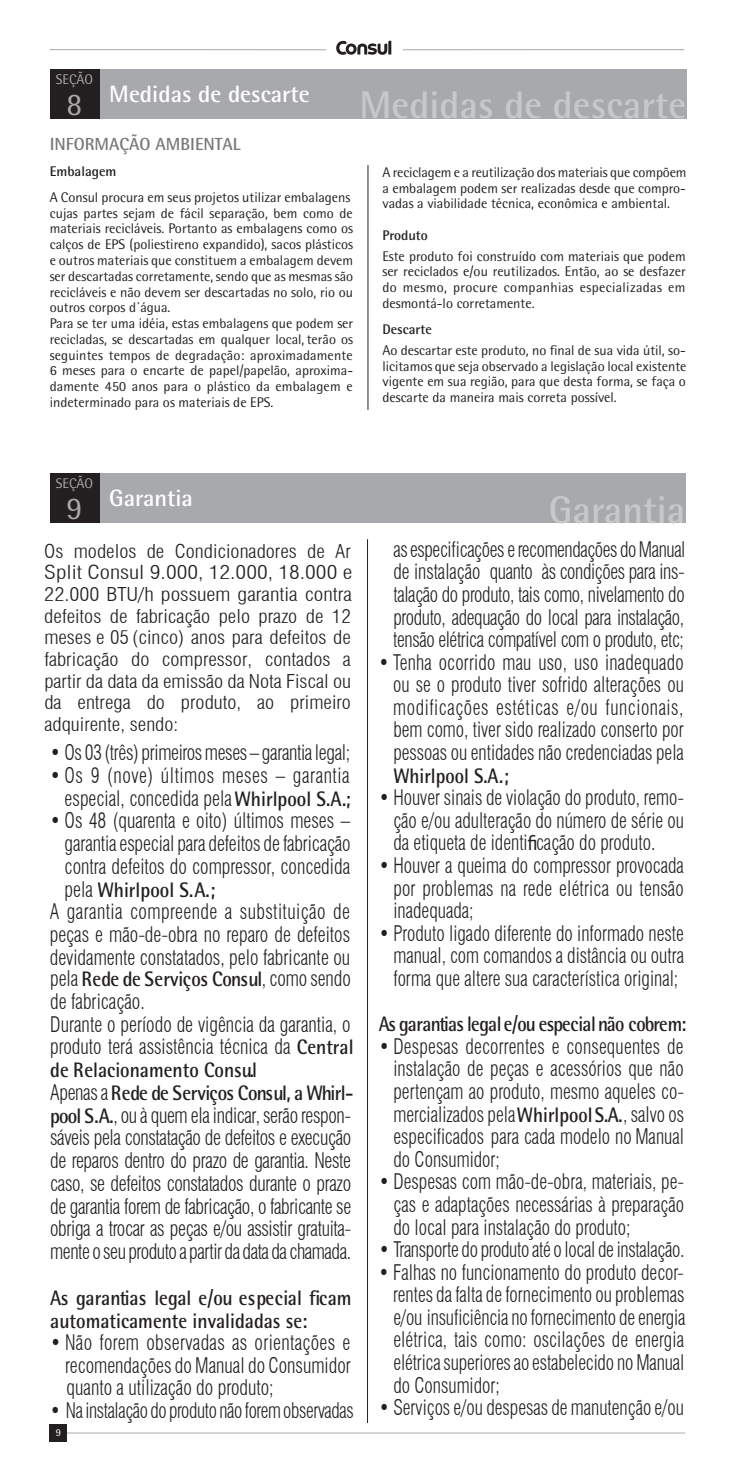
<style>
.page{position:relative;width:735px;height:1474px;background:#fff}
.page>*{position:absolute;margin:0;border:0;box-sizing:border-box;transform-origin:0 0}
.t1{font:700 38.5px "Rotis Semi Sans";color:#c7c8ca}
.t2{font:31.5px "Rotis Semi Sans";color:#a8a9ad}
.t3{font:700 23.62px "Rotis Semi Sans";color:#fff}
.t4{font:300 condensed 21px/22.6px "Swiss 721 BT";color:#231f20;text-align:justify;scale:.88 1}
.t5{font:300 condensed 21px/22.8px "Swiss 721 BT";color:#231f20;text-align:justify;scale:.9 1}
.t6{font:700 21px/22.8px "Rotis Semi Sans";color:#231f20;scale:.9 1}
.t7{font:300 condensed 21px "Swiss 721 BT";letter-spacing:-.02em;color:#231f20;scale:.9 1}
.t8{font:300 condensed 21px/22.8px "Swiss 721 BT";letter-spacing:.025em;color:#231f20;text-align:right;scale:.9 1}
.t9{font:700 21px "Rotis Semi Sans";letter-spacing:-.04em;color:#231f20;scale:.88 1}
.t10{font:700 21px "Rotis Semi Sans";color:#231f20;scale:.88 1}
.t11{font:300 condensed 18.9px "Swiss 721 BT";color:#231f20;scale:1.22 1}
.t12{font:300 condensed 18.72px/21.5px "Swiss 721 BT";color:#231f20;text-align:justify;scale:1.15 1}
.t13{font:300 condensed 18.72px "Swiss 721 BT";color:#231f20;scale:1.09 1}
.t14{font:700 17.5px "Rotis Semi Sans";color:#76787b}
.t15{font:14px/15.8px "Rotis Semi Sans";color:#231f20;text-align:justify}
.t16{font:700 14px "Rotis Semi Sans";color:#231f20}
.t17{font:14px "Rotis Semi Sans";color:#a8a9ad}
.t18{font:10.5px "Rotis Semi Sans";color:#fff}
.s1{font-family:"Rotis Semi Sans";font-weight:700;font-stretch:normal}
.s2{font-family:"Swiss 721 BT";font-weight:300;font-stretch:condensed}
.s3{font-family:"Myriad Pro";font-weight:400;font-stretch:normal}
</style>
<div class="page">
<hr style="left:66px;top:1432px;width:619px;height:1px;background:#a8a9ad">
<div style="left:50px;top:1424px;width:17px;height:17px;background:#231f20"></div>
<hr style="left:50px;top:49px;width:276px;height:1px;background:#a8a9ad">
<hr style="left:402px;top:49px;width:281px;height:1px;background:#a8a9ad">
<svg style="left:336px;top:41px;width:55px;height:14px"></svg>
<div style="left:99px;top:473px;width:586px;height:50px;background:#a8a9ad"></div>
<div style="left:50px;top:473px;width:49px;height:50px;background:#231f20"></div>
<hr style="left:367px;top:539px;width:1px;height:883px;background:#231f20">
<div style="left:99px;top:69px;width:587px;height:50px;background:#a8a9ad"></div>
<div style="left:50px;top:69px;width:49px;height:50px;background:#231f20"></div>
<hr style="left:367px;top:165px;width:1px;height:245px;background:#231f20">
<p class="t17" style="left:56px;top:71px;width:39px">SEÇÃO</p>
<h2 class="t2" style="left:67px;top:86px;width:17px">8</h2>
<p class="t3" style="left:109px;top:79px;width:202px">Medidas de descarte</p>
<p class="t14" style="left:50px;top:133px;width:192px">INFORMAÇÃO AMBIENTAL</p>
<p class="t16" style="left:50px;top:163px;width:68px">Embalagem</p>
<p class="t15" style="left:50px;top:189px;width:305px;text-align:left">A Consul procura em seus projetos utilizar embalagens cujas partes sejam de fácil separação, bem como de materiais recicláveis. Portanto as embalagens como os calços de EPS (poliestireno expandido), sacos plásticos e outros materiais que constituem a embalagem devem ser descartadas corretamente, sendo que as mesmas são recicláveis e não devem ser descartadas no solo, rio ou outros corpos d´água.<br>Para se ter uma idéia, estas embalagens que podem ser recicladas, se descartadas em qualquer local, terão os seguintes tempos de degradação: aproximadamente 6 meses para o encarte de papel/papelão, aproxima&shy;damente 450 anos para o plástico da embalagem e indeterminado para os materiais de EPS.</p>
<h1 class="t1" style="left:359px;top:81px;width:328px">Medidas de descarte</h1>
<p class="t15" style="left:382px;top:164px;width:305px">A reciclagem e a reutilização dos materiais que compõem a embalagem podem ser realizadas desde que compro&shy;vadas a viabilidade técnica, econômica e ambiental.</p>
<p class="t16" style="left:382px;top:226px;width:47px">Produto</p>
<p class="t15" style="left:382px;top:248px;width:305px">Este produto foi construído com materiais que podem ser reciclados e/ou reutilizados. Então, ao se desfazer do mesmo, procure companhias especializadas em desmontá-lo corretamente.</p>
<p class="t16" style="left:382px;top:321px;width:51px">Descarte</p>
<p class="t15" style="left:382px;top:342px;width:305px">Ao descartar este produto, no final de sua vida útil, so&shy;licitamos que seja observado a legislação local existente vigente em sua região, para que desta forma, se faça o descarte da maneira mais correta possível.</p>
<p class="t17" style="left:56px;top:475px;width:39px">SEÇÃO</p>
<h2 class="t2" style="left:67px;top:490px;width:17px">9</h2>
<p class="t3" style="left:109px;top:483px;width:85px">Garantia</p>
<p class="t13" style="left:44px;top:540px;width:283px">Os modelos de Condicionadores de Ar</p>
<p class="t12" style="left:44px;top:583px;width:269px">22.000 BTU/h possuem garantia contra defeitos de fabricação pelo prazo de 12 meses e 05 (cinco) anos para defeitos de fabricação do compressor, contados a partir da data da emissão da Nota Fiscal ou da entrega do produto, ao primeiro adquirente, sendo:</p>
<p class="t11" style="left:44px;top:561px;width:254px">Split Consul 9.000, 12.000, 18.000 e</p>
<p class="t7" style="left:50px;top:739px;width:335px">• Os 03 (três) primeirosmeses – garantia legal;</p>
<p class="t8" style="left:50px;top:763px;width:335px">• Os 9 (nove) últimos meses – garantia especial, concedida pela <span class="s1">Whirlpool S.A.;</span></p>
<p class="t5" style="left:65px;top:809px;width:319px;text-indent:-15px">• Os 48 (quarenta e oito) últimos meses – garantia especial para defeitos de fabricação contra defeitos do compressor, concedida</p>
<p class="t6" style="left:65px;top:877px;width:169px"><span class="s2">pela</span> Whirlpool S.A.;</p>
<p class="t5" style="left:50px;top:900px;width:335px">A garantia compreende a substituição de peças e mão-de-obra no reparo de defeitos devidamente constatados, pelo fabricante ou</p>
<p class="t6" style="left:50px;top:967px;width:335px"><span class="s2">pela</span> Rede de Serviços Consul<span class="s2">, como sendo</span></p>
<p class="t5" style="left:50px;top:989px;width:338px;text-align:left">de fabricação.<br>Durante o período de vigência da garantia, o produto terá assistência técnica da <span class="s1">Central</span></p>
<p class="t6" style="left:50px;top:1058px;width:338px">de Relacionamento Consul.<br><span class="s2">Apenas a</span> Rede de Serviços Consul, a Whirl-</p>
<p class="t5" style="left:50px;top:1103px;width:336px"><span class="s1">pool S.A.</span>, ou à quem ela indicar, serão respon&shy;sáveis pela constatação de defeitos e execução de reparos dentro do prazo de garantia. Neste caso, se defeitos constatados durante o prazo de garantia forem de fabricação, o fabricante se obriga a trocar as peças e/ou assistir gratuita&shy;mente o seu produto a partir da data da chamada.</p>
<p class="t6" style="left:50px;top:1285px;width:336px">As garantias legal e/ou especial ficam automaticamente invalidadas se:</p>
<p class="t5" style="left:65px;top:1331px;width:319px;text-indent:-15px">• Não forem observadas as orientações e recomendações do Manual do Consumidor quanto a utilização do produto;</p>
<p class="t7" style="left:50px;top:1397px;width:339px">• Na instalação do produto não foremobservadas</p>
<p class="t18" style="left:56px;top:1426px;width:7px">9</p>
<h1 class="t1" style="left:548px;top:486px;width:138px">Garantia</h1>
<p class="t4" style="left:393px;top:538px;width:333px">as especificações e recomendações doManual de instalação quanto às condições para ins&shy;talação do produto, tais como, nivelamento do produto, adequação do local para instalação, tensão elétrica compatível com o produto, etc;</p>
<p class="t4" style="left:393px;top:650px;width:331px;text-indent:-15px">• Tenha ocorrido mau uso, uso inadequado ou se o produto tiver sofrido alterações ou modificações estéticas e/ou funcionais, bem como, tiver sido realizado conserto por pessoas ou entidades não credenciadas pela</p>
<p class="t10" style="left:393px;top:762px;width:133px">Whirlpool S.A.;</p>
<p class="t4" style="left:393px;top:786px;width:331px;text-indent:-15px">• Houver sinais de violação do produto, remo&shy;ção e/ou adulteração do número de série ou da etiqueta de identi<span class="s3">fi</span>cação do produto.</p>
<p class="t4" style="left:393px;top:854px;width:331px;text-indent:-15px">• Houver a queima do compressor provocada por problemas na rede elétrica ou tensão inadequada;</p>
<p class="t4" style="left:393px;top:921px;width:331px;text-indent:-15px">• Produto ligado diferente do informado neste manual, com comandos a distância ou outra forma que altere sua característica original;</p>
<p class="t9" style="left:378px;top:1011px;width:351px">As garantias legal e/ou especialnão cobrem:</p>
<p class="t4" style="left:393px;top:1034px;width:331px;text-indent:-15px">• Despesas decorrentes e consequentes de instalação de peças e acessórios que não pertençam ao produto, mesmo aqueles co&shy;mercializados pela <span class="s1">WhirlpoolS.A.</span>, salvo os especificados para cada modelo no Manual do Consumidor;</p>
<p class="t4" style="left:393px;top:1170px;width:331px;text-indent:-15px">• Despesas com mão-de-obra, materiais, pe&shy;ças e adaptações necessárias à preparação do local para instalação do produto;</p>
<p class="t4" style="left:378px;top:1238px;width:348px">• Transporte do produto até o local de instalação.</p>
<p class="t4" style="left:393px;top:1260px;width:333px;text-indent:-15px">• Falhas no funcionamento do produto decor&shy;rentes da falta de fornecimento ou problemas e/ou insuficiência no fornecimento de energia elétrica, tais como: oscilações de energia elétrica superiores ao estabelecido no Manual do Consumidor;</p>
<p class="t4" style="left:378px;top:1396px;width:348px">• Serviços e/ou despesas de manutenção e/ou</p>
</div>
